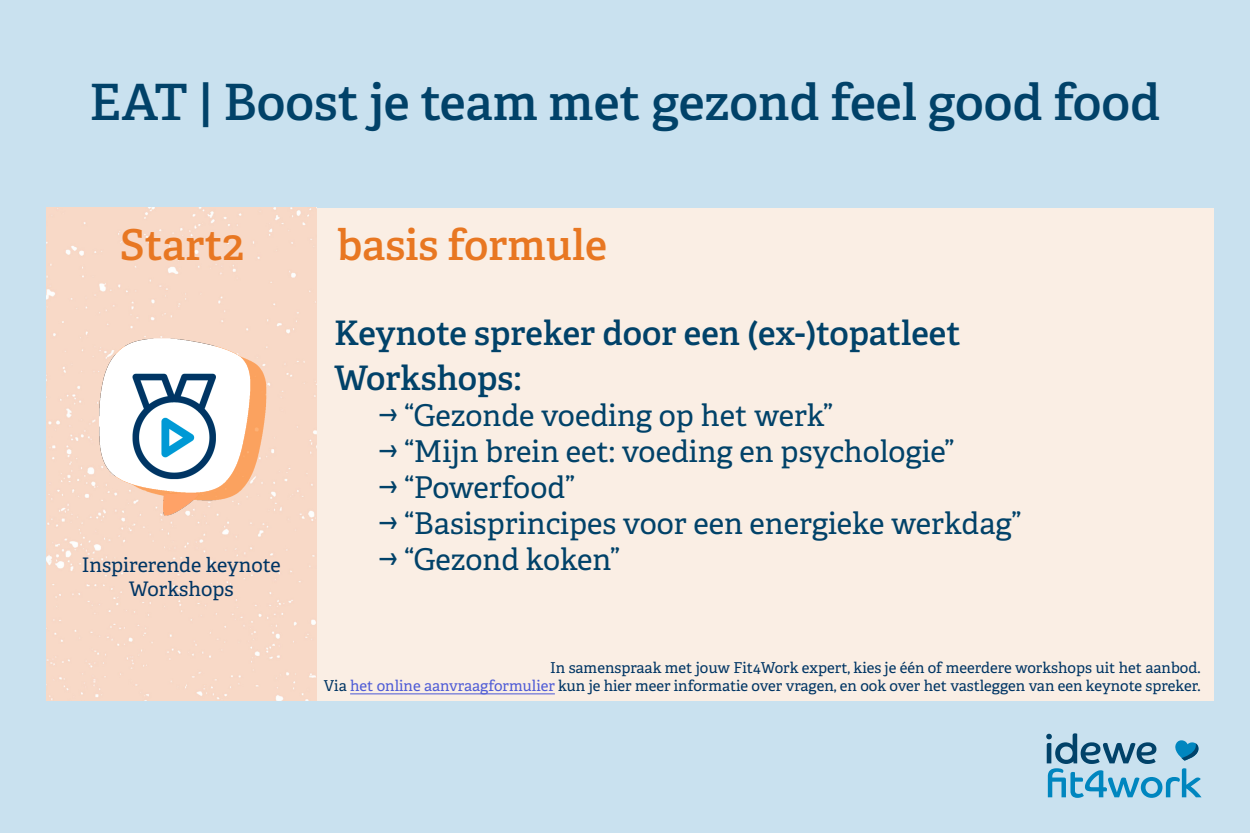
<style>
.page{position:relative;width:1250px;height:833px;background:#fff}
.page>*{position:absolute;margin:0;border:0;box-sizing:border-box;transform-origin:0 0}
.t1{font:600 50px "Adelle";color:#014269}
.t2{font:600 42.5px "Adelle";color:#e87722}
.t3{font:600 33.75px "Adelle";color:#014269}
.t4{font:30px "Adelle";color:#014269}
.t5{font:20px "Adelle";color:#003564}
.t6{font:15px "Adelle";color:#003564}
.s1{color:#4f5cd6}
</style>
<div class="page">
<div style="left:0;top:0;width:1250px;height:832px;background:#c9e1ef"></div>
<div style="left:47px;top:208px;width:1167px;height:492px;background:#fcefe4"></div>
<svg style="left:1046px;top:733px;width:156px;height:64px;background:#88bad4"></svg>
<div style="left:47px;top:208px;width:270px;height:492px;background:#f8d9c7"></div>
<img style="left:48px;top:319px;width:268px;height:237px">
<hr style="left:350px;top:693px;width:205px;height:1px;background:#4f5cd6">
<p class="t1" style="left:90px;top:71px;width:1072px">EAT | Boost je team met gezond feel good food</p>
<p class="t2" style="left:120px;top:218px;width:126px">Start2</p>
<p class="t5" style="left:82px;top:553px;width:200px">Inspirerende keynote</p>
<p class="t5" style="left:129px;top:577px;width:106px">Workshops</p>
<p class="t2" style="left:337px;top:218px;width:271px">basis formule</p>
<p class="t3" style="left:334px;top:312px;width:628px">Keynote spreker door een (ex-)topatleet</p>
<p class="t3" style="left:334px;top:357px;width:189px">Workshops:</p>
<p class="t4" style="left:379px;top:397px;width:455px">➡ “Gezonde voeding op het werk”</p>
<p class="t4" style="left:379px;top:433px;width:577px">➡ “Mijn brein eet: voeding en psychologie”</p>
<p class="t4" style="left:379px;top:469px;width:197px">➡ “Powerfood”</p>
<p class="t4" style="left:379px;top:505px;width:644px">➡ “Basisprincipes voor een energieke werkdag”</p>
<p class="t4" style="left:379px;top:541px;width:242px">➡ “Gezond koken”</p>
<p class="t6" style="left:550px;top:658px;width:652px">In samenspraak met jouw Fit4Work expert, kies je één of meerdere workshops uit het aanbod.</p>
<p class="t6" style="left:324px;top:676px;width:878px">Via <span class="s1">het online aanvraagformulier</span> kun je hier meer informatie over vragen, en ook over het vastleggen van een keynote spreker.</p>
</div>
